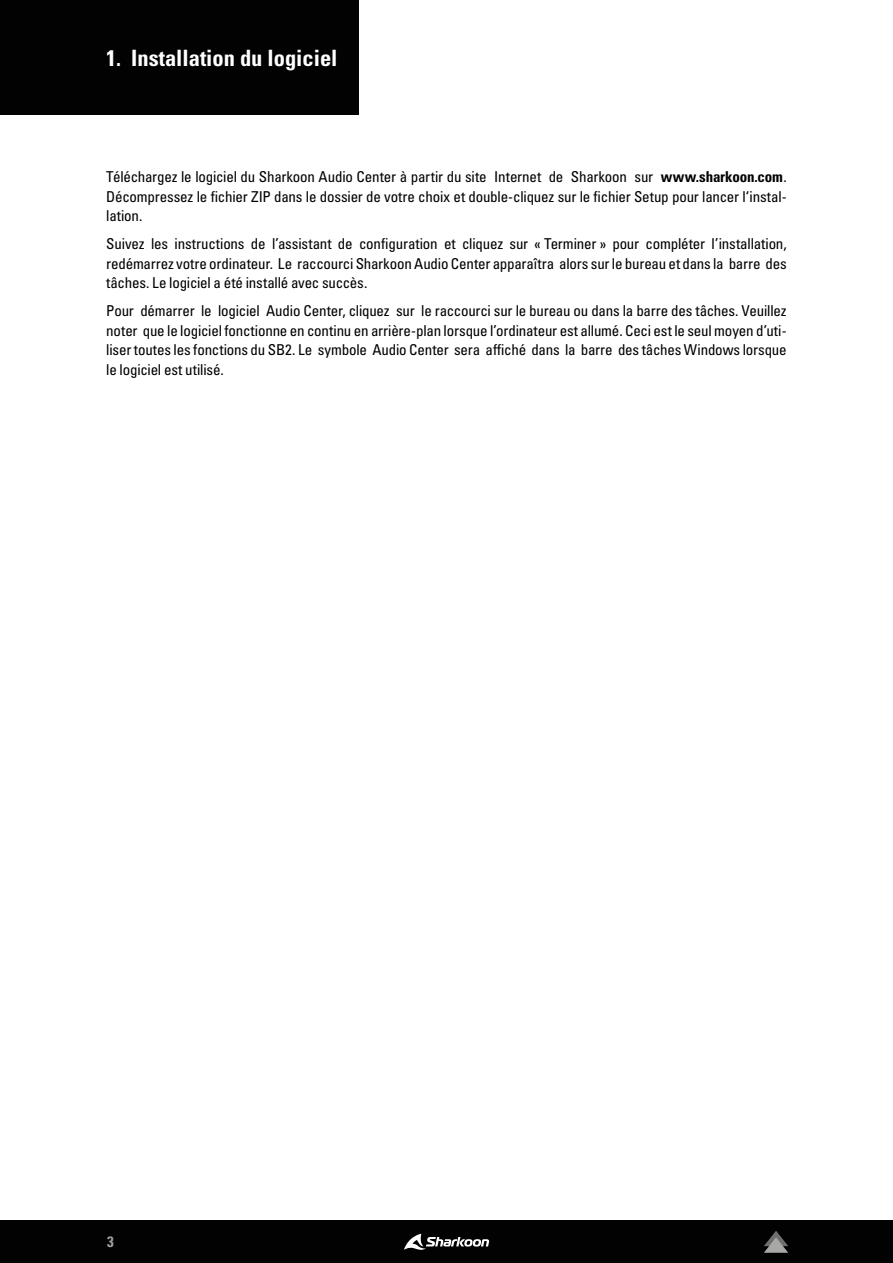
<style>
.page{position:relative;width:893px;height:1263px;background:#fff}
.page>*{position:absolute;margin:0;border:0;box-sizing:border-box;transform-origin:0 0}
.t1{font:22.5px "Univers LTCYR 67 Bold Cond";color:#fff}
.t2{font:condensed 15px/19.5px "Univers LTCYR 57";letter-spacing:-.015em;color:#000;text-align:justify}
.t3{font:15px "Univers LTCYR 67 Bold Cond";color:#e3e3e3}
.s1{font-family:"Univers LTCYR 67 Bold Cond";font-stretch:normal}
</style>
<div class="page">
<div style="left:0;top:1220px;width:893px;height:43px;background:#020203"></div>
<svg style="left:764px;top:1231px;width:24px;height:22px"></svg>
<svg style="left:404px;top:1233px;width:85px;height:17px"></svg>
<div style="left:0;top:0;width:358px;height:115px;background:#020203"></div>
<h1 class="t1" style="left:106px;top:44px;width:233px">1. Installation du logiciel</h1>
<p class="t2" style="left:106px;top:167px;width:682px">Téléchargez le logiciel du Sharkoon Audio Center à partir du site Internet de Sharkoon sur <span class="s1">www.sharkoon.com</span>.<br>Décompressez le fichier ZIP dans le dossier de votre choix et double-cliquez sur le fichier Setup pour lancer l‘instal&shy;lation.</p>
<p class="t2" style="left:106px;top:234px;width:682px">Suivez les instructions de l’assistant de configuration et cliquez sur « Terminer » pour compléter l’installation, redémarrez votre ordinateur. Le raccourci Sharkoon Audio Center apparaîtra alors sur le bureau et dans la barre des tâches. Le logiciel a été installé avec succès.</p>
<p class="t2" style="left:106px;top:301px;width:682px">Pour démarrer le logiciel Audio Center, cliquez sur le raccourci sur le bureau ou dans la barre des tâches. Veuillez noter que le logiciel fonctionne en continu en arrière-plan lorsque l’ordinateur est allumé. Ceci est le seul moyen d’uti&shy;liser toutes les fonctions du SB2. Le symbole Audio Center sera affiché dans la barre des tâches Windows lorsque le logiciel est utilisé.</p>
<p class="t3" style="left:107px;top:1232px;width:8px">3</p>
</div>
